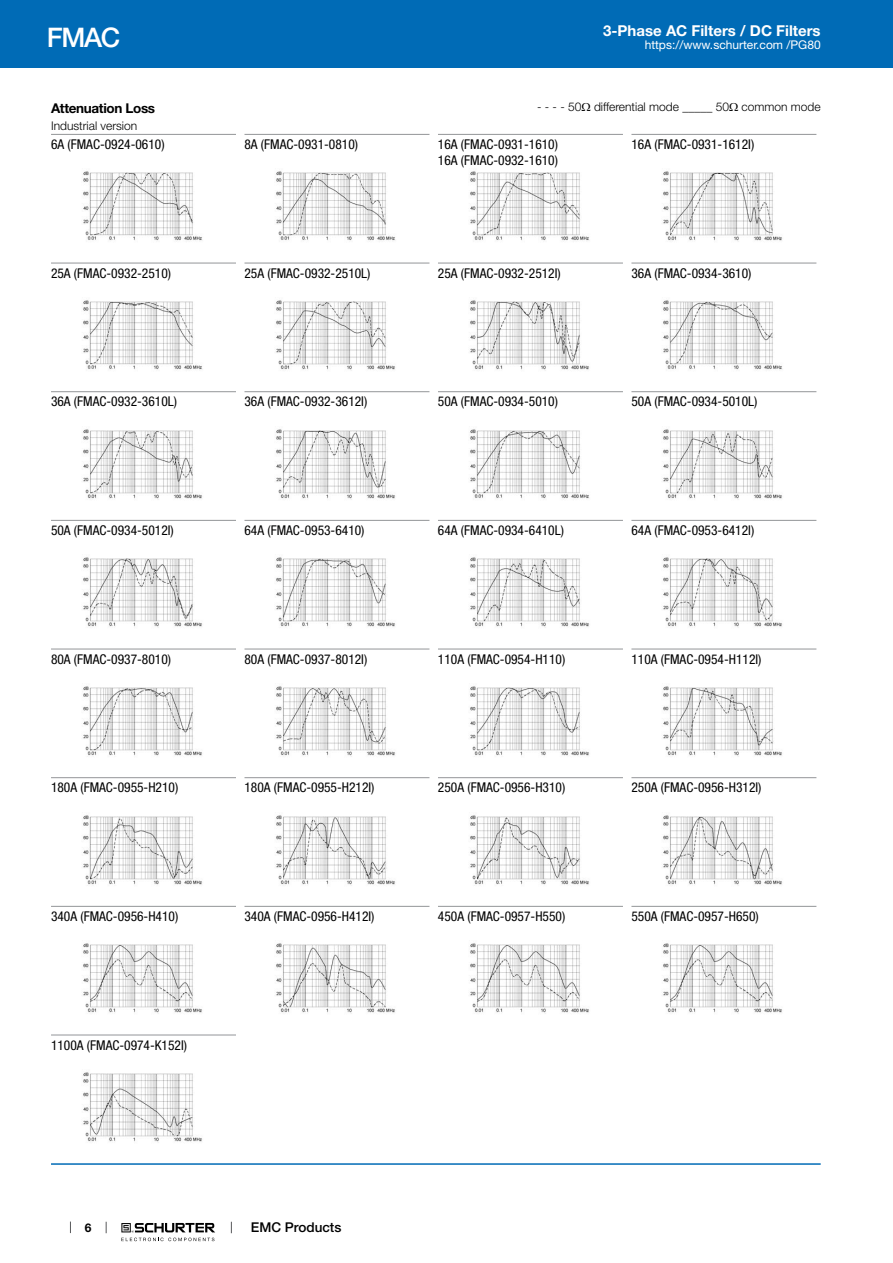
<style>
.page{position:relative;width:893px;height:1263px;background:#fff}
.page>*{position:absolute;margin:0;border:0;box-sizing:border-box;transform-origin:0 0}
.t1{font:500 27px "Helvetica Neue LT";color:#fff}
.t2{font:700 15px "Helvetica Neue LT";color:#fff}
.t3{font:condensed 13.5px/15.8px "Helvetica Neue LT";color:#000}
.t4{font:700 13.5px "Helvetica Neue LT";letter-spacing:-.025em;color:#000}
.t5{font:500 13.5px "Helvetica Neue LT";color:#000}
.t6{font:300 12px "Helvetica Neue LT";color:#000}
.t7{font:12px "Helvetica Neue LT";color:#fff}
.t8{font:700 12px "Helvetica Neue LT";color:#000}
.s1{font-family:"Arial Unicode MS";font-weight:400}
</style>
<div class="page">
<svg style="left:70px;top:1221px;width:1px;height:12px"></svg>
<svg style="left:121px;top:1223px;width:94px;height:18px"></svg>
<div style="left:0;top:0;width:893px;height:68px;background:#006bb6"></div>
<hr style="left:51px;top:134px;width:185px;height:1px;background:#939598">
<img style="left:83px;top:171px;width:119px;height:70px">
<hr style="left:244px;top:134px;width:185px;height:1px;background:#939598">
<img style="left:276px;top:171px;width:119px;height:70px">
<hr style="left:438px;top:134px;width:185px;height:1px;background:#939598">
<img style="left:470px;top:171px;width:119px;height:70px">
<hr style="left:631px;top:134px;width:185px;height:1px;background:#939598">
<img style="left:663px;top:171px;width:119px;height:71px">
<hr style="left:51px;top:263px;width:185px;height:1px;background:#939598">
<img style="left:83px;top:300px;width:119px;height:70px">
<hr style="left:244px;top:263px;width:185px;height:1px;background:#939598">
<img style="left:276px;top:300px;width:119px;height:71px">
<hr style="left:438px;top:263px;width:185px;height:1px;background:#939598">
<img style="left:470px;top:300px;width:119px;height:71px">
<hr style="left:631px;top:263px;width:185px;height:1px;background:#939598">
<img style="left:663px;top:300px;width:119px;height:70px">
<hr style="left:51px;top:391px;width:185px;height:1px;background:#939598">
<img style="left:83px;top:429px;width:119px;height:71px">
<hr style="left:244px;top:391px;width:185px;height:1px;background:#939598">
<img style="left:276px;top:429px;width:119px;height:71px">
<hr style="left:438px;top:391px;width:185px;height:1px;background:#939598">
<img style="left:470px;top:429px;width:119px;height:70px">
<hr style="left:631px;top:391px;width:185px;height:1px;background:#939598">
<img style="left:663px;top:429px;width:119px;height:71px">
<hr style="left:51px;top:520px;width:185px;height:1px;background:#939598">
<img style="left:83px;top:557px;width:119px;height:71px">
<hr style="left:244px;top:520px;width:185px;height:1px;background:#939598">
<img style="left:276px;top:557px;width:119px;height:70px">
<hr style="left:438px;top:520px;width:185px;height:1px;background:#939598">
<img style="left:470px;top:557px;width:119px;height:71px">
<hr style="left:631px;top:520px;width:185px;height:1px;background:#939598">
<img style="left:663px;top:557px;width:119px;height:71px">
<hr style="left:51px;top:649px;width:185px;height:1px;background:#939598">
<img style="left:83px;top:686px;width:119px;height:70px">
<hr style="left:244px;top:649px;width:185px;height:1px;background:#939598">
<img style="left:276px;top:686px;width:119px;height:71px">
<hr style="left:438px;top:649px;width:185px;height:1px;background:#939598">
<img style="left:470px;top:686px;width:119px;height:70px">
<hr style="left:631px;top:649px;width:185px;height:1px;background:#939598">
<img style="left:663px;top:686px;width:119px;height:71px">
<hr style="left:51px;top:777px;width:185px;height:1px;background:#939598">
<img style="left:83px;top:815px;width:119px;height:70px">
<hr style="left:244px;top:777px;width:185px;height:1px;background:#939598">
<img style="left:276px;top:815px;width:119px;height:71px">
<hr style="left:438px;top:777px;width:185px;height:1px;background:#939598">
<img style="left:470px;top:815px;width:119px;height:70px">
<hr style="left:631px;top:777px;width:185px;height:1px;background:#939598">
<img style="left:663px;top:815px;width:119px;height:71px">
<hr style="left:51px;top:906px;width:185px;height:1px;background:#939598">
<img style="left:83px;top:943px;width:119px;height:71px">
<hr style="left:244px;top:906px;width:185px;height:1px;background:#939598">
<img style="left:276px;top:943px;width:119px;height:71px">
<hr style="left:438px;top:906px;width:185px;height:1px;background:#939598">
<img style="left:470px;top:943px;width:119px;height:71px">
<hr style="left:631px;top:906px;width:185px;height:1px;background:#939598">
<img style="left:663px;top:943px;width:119px;height:71px">
<hr style="left:51px;top:1035px;width:185px;height:1px;background:#939598">
<img style="left:83px;top:1072px;width:119px;height:71px">
<hr style="left:51px;top:1163px;width:770px;height:2px;background:#006bb6">
<h1 class="t1" style="left:47px;top:21px;width:75px">FMAC</h1>
<p class="t2" style="left:603px;top:21px;width:219px">3-Phase AC Filters / DC Filters</p>
<p class="t7" style="left:645px;top:38px;width:178px">https://www.schurter.com /PG80</p>
<p class="t4" style="left:51px;top:99px;width:106px">Attenuation Loss</p>
<p class="t6" style="left:537px;top:100px;width:285px">- - - - 50<span class="s1">Ω</span> differential mode _____ 50<span class="s1">Ω</span> common mode</p>
<p class="t6" style="left:51px;top:118px;width:88px">Industrial version</p>
<p class="t3" style="left:51px;top:136px;width:115px">6A (FMAC-0924-0610)</p>
<p class="t3" style="left:244px;top:136px;width:115px">8A (FMAC-0931-0810)</p>
<p class="t3" style="left:438px;top:136px;width:122px">16A (FMAC-0931-1610)<br>16A (FMAC-0932-1610)</p>
<p class="t3" style="left:631px;top:136px;width:124px">16A (FMAC-0931-1612I)</p>
<p class="t3" style="left:51px;top:265px;width:122px">25A (FMAC-0932-2510)</p>
<p class="t3" style="left:244px;top:265px;width:128px">25A (FMAC-0932-2510L)</p>
<p class="t3" style="left:438px;top:265px;width:124px">25A (FMAC-0932-2512I)</p>
<p class="t3" style="left:631px;top:265px;width:122px">36A (FMAC-0934-3610)</p>
<p class="t3" style="left:51px;top:393px;width:128px">36A (FMAC-0932-3610L)</p>
<p class="t3" style="left:244px;top:393px;width:124px">36A (FMAC-0932-3612I)</p>
<p class="t3" style="left:438px;top:393px;width:122px">50A (FMAC-0934-5010)</p>
<p class="t3" style="left:631px;top:393px;width:128px">50A (FMAC-0934-5010L)</p>
<p class="t3" style="left:51px;top:522px;width:124px">50A (FMAC-0934-5012I)</p>
<p class="t3" style="left:244px;top:522px;width:122px">64A (FMAC-0953-6410)</p>
<p class="t3" style="left:438px;top:522px;width:128px">64A (FMAC-0934-6410L)</p>
<p class="t3" style="left:631px;top:522px;width:124px">64A (FMAC-0953-6412I)</p>
<p class="t3" style="left:51px;top:651px;width:122px">80A (FMAC-0937-8010)</p>
<p class="t3" style="left:244px;top:651px;width:124px">80A (FMAC-0937-8012I)</p>
<p class="t3" style="left:438px;top:651px;width:129px">110A (FMAC-0954-H110)</p>
<p class="t3" style="left:631px;top:651px;width:132px">110A (FMAC-0954-H112I)</p>
<p class="t3" style="left:51px;top:779px;width:129px">180A (FMAC-0955-H210)</p>
<p class="t3" style="left:244px;top:779px;width:132px">180A (FMAC-0955-H212I)</p>
<p class="t3" style="left:438px;top:779px;width:129px">250A (FMAC-0956-H310)</p>
<p class="t3" style="left:631px;top:779px;width:132px">250A (FMAC-0956-H312I)</p>
<p class="t3" style="left:51px;top:908px;width:129px">340A (FMAC-0956-H410)</p>
<p class="t3" style="left:244px;top:908px;width:132px">340A (FMAC-0956-H412I)</p>
<p class="t3" style="left:438px;top:908px;width:129px">450A (FMAC-0957-H550)</p>
<p class="t3" style="left:631px;top:908px;width:129px">550A (FMAC-0957-H650)</p>
<p class="t3" style="left:51px;top:1037px;width:138px">1100A (FMAC-0974-K152I)</p>
<p class="t8" style="left:85px;top:1220px;width:8px">6</p>
<p class="t5" style="left:251px;top:1219px;width:92px">EMC Products</p>
</div>
